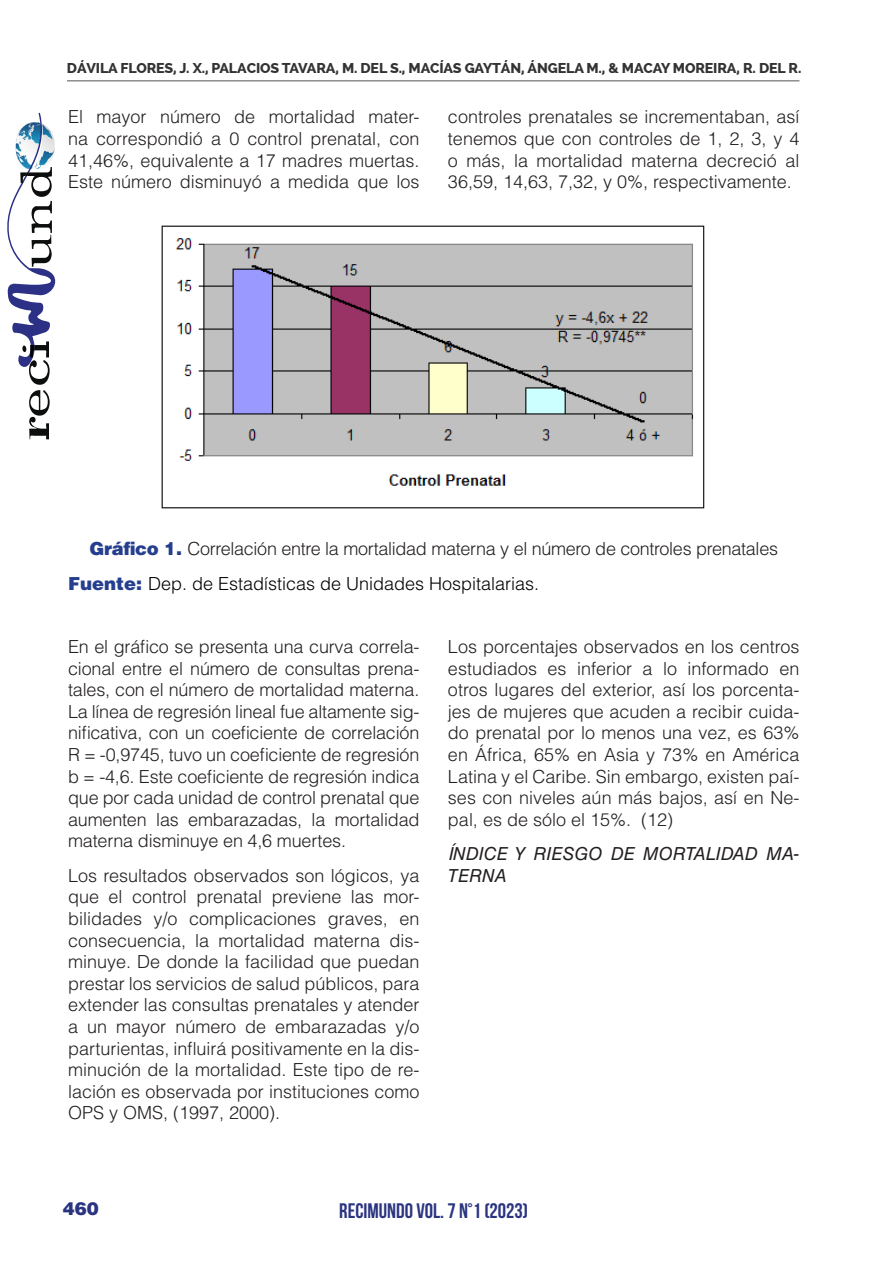
<style>
.page{position:relative;width:893px;height:1263px;background:#fff}
.page>*{position:absolute;margin:0;border:0;box-sizing:border-box;transform-origin:0 0}
.t1{font:700 21px "Bebas Neue";color:#2b3481}
.t2{font:300 18px/21.6px "Helvetica LT Std";color:#231f20;text-align:justify}
.t3{font:300 18px "Helvetica LT Std";color:#000}
.t4{font:italic 18px/21.6px "Helvetica LT Std";color:#231f20}
.t5{font:900 18px "Helvetica LT Std";color:#2b3481}
.t6{font:800 14.25px "Raleway";letter-spacing:-.01em;color:#333}
.s1{font-weight:900;color:#253f8e}
</style>
<div class="page">
<hr style="left:67px;top:80px;width:732px;height:1px;background:#545557">
<svg style="left:7px;top:113px;width:48px;height:326px"></svg>
<img style="left:161px;top:225px;width:544px;height:284px">
<p class="t6" style="left:67px;top:60px;width:736px">DÁVILA FLORES, J. X., PALACIOS TAVARA, M. DEL S., MACÍAS GAYTÁN, ÁNGELA M., &amp; MACAY MOREIRA, R. DEL R.</p>
<p class="t2" style="left:68px;top:106px;width:353px">El mayor número de mortalidad mater&shy;na correspondió a 0 control prenatal, con 41,46%, equivalente a 17 madres muertas.<br>Este número disminuyó a medida que los</p>
<p class="t2" style="left:448px;top:106px;width:353px">controles prenatales se incrementaban, así tenemos que con controles de 1, 2, 3, y 4 o más, la mortalidad materna decreció al 36,59, 14,63, 7,32, y 0%, respectivamente.</p>
<p class="t2" style="left:89px;top:538px;width:690px"><span class="s1">Gráfico 1.</span> Correlación entre la mortalidad materna y el número de controles prenatales</p>
<p class="t3" style="left:68px;top:572px;width:473px"><span class="s1">Fuente:</span> Dep. de Estadísticas de Unidades Hospitalarias.</p>
<p class="t2" style="left:68px;top:635px;width:353px">En el gráfico se presenta una curva correla&shy;cional entre el número de consultas prena&shy;tales, con el número de mortalidad materna.<br>La línea de regresión lineal fue altamente sig&shy;nificativa, con un coeficiente de correlación R = -0,9745, tuvo un coeficiente de regresión b = -4,6. Este coeficiente de regresión indica que por cada unidad de control prenatal que aumenten las embarazadas, la mortalidad materna disminuye en 4,6 muertes.</p>
<p class="t2" style="left:68px;top:864px;width:353px">Los resultados observados son lógicos, ya que el control prenatal previene las mor&shy;bilidades y/o complicaciones graves, en consecuencia, la mortalidad materna dis&shy;minuye. De donde la facilidad que puedan prestar los servicios de salud públicos, para extender las consultas prenatales y atender a un mayor número de embarazadas y/o parturientas, influirá positivamente en la dis&shy;minución de la mortalidad. Este tipo de re&shy;lación es observada por instituciones como OPS y OMS, (1997, 2000).</p>
<p class="t2" style="left:448px;top:635px;width:353px">Los porcentajes observados en los centros estudiados es inferior a lo informado en otros lugares del exterior, así los porcenta&shy;jes de mujeres que acuden a recibir cuida&shy;do prenatal por lo menos una vez, es 63% en África, 65% en Asia y 73% en América Latina y el Caribe. Sin embargo, existen paí&shy;ses con niveles aún más bajos, así en Ne&shy;pal, es de sólo el 15%. (12)</p>
<p class="t4" style="left:448px;top:843px;width:353px">ÍNDICE Y RIESGO DE MORTALIDAD MA-<br>TERNA</p>
<p class="t5" style="left:63px;top:1197px;width:38px">460</p>
<p class="t1" style="left:339px;top:1199px;width:190px">RECIMUNDO VOL. 7 N°1 (2023)</p>
</div>
